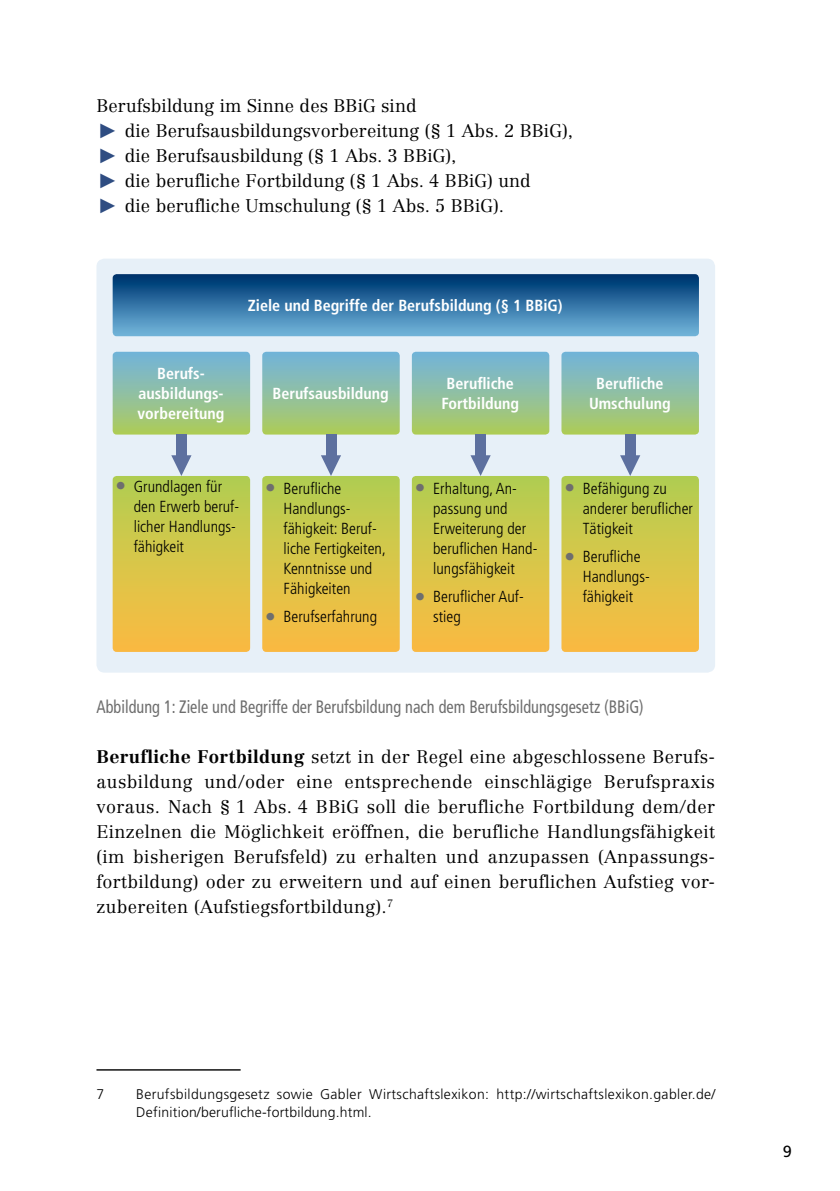
<style>
.page{position:relative;width:840px;height:1191px;background:#fff}
.page>*{position:absolute;margin:0;border:0;box-sizing:border-box;transform-origin:0 0}
.t1{font:300 18px/25px "Centennial";letter-spacing:.005em;color:#000}
.t2{font:condensed 18px "Frutiger";color:#6e6e6e;scale:.9 1}
.t3{font:300 condensed 16px/20px "Frutiger";color:#000}
.t4{font:700 condensed 16px/20px "Frutiger";color:#fff;text-align:center}
.t5{font:16px "Frutiger BQ";color:#000}
.t6{font:300 14px/18px "Frutiger";letter-spacing:.025em;color:#000}
.s1{font-family:"The Sans Extra Bold Expert";font-weight:400;font-size:21px;color:#2f4d82}
.s2{font-weight:700}
</style>
<div class="page">
<hr style="left:96px;top:1069px;width:144px;height:1px;background:#000">
<div style="left:96px;top:259px;width:618px;height:413px;background:#e7f0f8;border-radius:8px"></div>
<svg style="left:113px;top:274px;width:585px;height:62px;background:#3474a5"></svg>
<svg style="left:113px;top:352px;width:137px;height:82px;background:#8fbf9e"></svg>
<svg style="left:262px;top:352px;width:137px;height:82px;background:#8fbf9f"></svg>
<svg style="left:411px;top:352px;width:138px;height:82px;background:#90c09f"></svg>
<svg style="left:561px;top:352px;width:137px;height:82px;background:#8fbf9f"></svg>
<div style="left:176px;top:434px;width:10px;height:27px;background:#5d709f"></div>
<div style="left:326px;top:434px;width:10px;height:27px;background:#5d709f"></div>
<div style="left:475px;top:434px;width:10px;height:27px;background:#5d709f"></div>
<div style="left:624px;top:434px;width:11px;height:27px;background:#5d709f"></div>
<svg style="left:113px;top:455px;width:137px;height:197px;background:#d7c85b"></svg>
<svg style="left:262px;top:455px;width:137px;height:197px;background:#d7c85b"></svg>
<svg style="left:411px;top:455px;width:138px;height:197px;background:#d8c961"></svg>
<svg style="left:561px;top:455px;width:137px;height:197px;background:#d7c85b"></svg>
<p class="t1" style="left:96px;top:93px;width:478px">Berufsbildung im Sinne des BBiG sind<br><span class="s1">˘</span> die Berufsausbildungsvorbereitung (§ 1 Abs. 2 BBiG), <span class="s1">˘</span> die Berufsausbildung (§ 1 Abs. 3 BBiG),<br><span class="s1">˘</span> die berufliche Fortbildung (§ 1 Abs. 4 BBiG) und<br><span class="s1">˘</span> die berufliche Umschulung (§ 1 Abs. 5 BBiG).</p>
<p class="t4" style="left:137px;top:364px;width:88px">Berufs&shy;ausbildungs&shy;vorbereitung</p>
<p class="t4" style="left:248px;top:296px;width:316px">Ziele und Begriffe der Berufsbildung (§ 1 BBiG)</p>
<p class="t4" style="left:272px;top:384px;width:118px">Berufsausbildung</p>
<p class="t4" style="left:441px;top:374px;width:79px">Berufliche<br>Fortbildung</p>
<p class="t4" style="left:588px;top:374px;width:83px">Berufliche<br>Umschulung</p>
<p class="t3" style="left:134px;top:477px;width:107px">Grundlagen für den Erwerb beruf&shy;licher Handlungs&shy;fähigkeit</p>
<p class="t3" style="left:283px;top:479px;width:104px">Berufliche<br>Handlungs&shy;fähigkeit: Beruf&shy;liche Fertigkeiten,<br>Kenntnisse und<br>Fähigkeiten</p>
<p class="t3" style="left:283px;top:607px;width:95px">Berufserfahrung</p>
<p class="t3" style="left:433px;top:479px;width:106px">Erhaltung, An&shy;passung und<br>Erweiterung der beruflichen Hand&shy;lungsfähigkeit</p>
<p class="t3" style="left:433px;top:587px;width:92px">Beruflicher Auf&shy;stieg</p>
<p class="t3" style="left:582px;top:479px;width:112px">Befähigung zu anderer beruflicher<br>Tätigkeit</p>
<p class="t3" style="left:582px;top:547px;width:68px">Berufliche<br>Handlungs&shy;fähigkeit</p>
<p class="t2" style="left:96px;top:696px;width:609px">Abbildung 1: Ziele und Begriffe der Berufsbildung nach dem Berufsbildungsgesetz (BBiG)</p>
<p class="t1" style="left:96px;top:743px;width:620px;text-align:justify"><span class="s2">Berufliche Fortbildung</span> setzt in der Regel eine abgeschlossene Berufs&shy;ausbildung und/oder eine entsprechende einschlägige Berufspraxis voraus. Nach § 1 Abs. 4 BBiG soll die berufliche Fortbildung dem/der Einzelnen die Möglichkeit eröffnen, die berufliche Handlungsfähigkeit (im bisherigen Berufsfeld) zu erhalten und anzupassen (Anpassungs&shy;fortbildung) oder zu erweitern und auf einen beruflichen Aufstieg vor&shy;zubereiten (Aufstiegsfortbildung).<sup>7</sup></p>
<p class="t6" style="left:96px;top:1085px;width:9px">7</p>
<p class="t6" style="left:136px;top:1085px;width:580px">Berufsbildungsgesetz sowie Gabler Wirtschaftslexikon: http://wirtschaftslexikon.gabler.de/<br>Definition/berufliche-fortbildung.html.</p>
<p class="t5" style="left:782px;top:1142px;width:10px">9</p>
</div>
